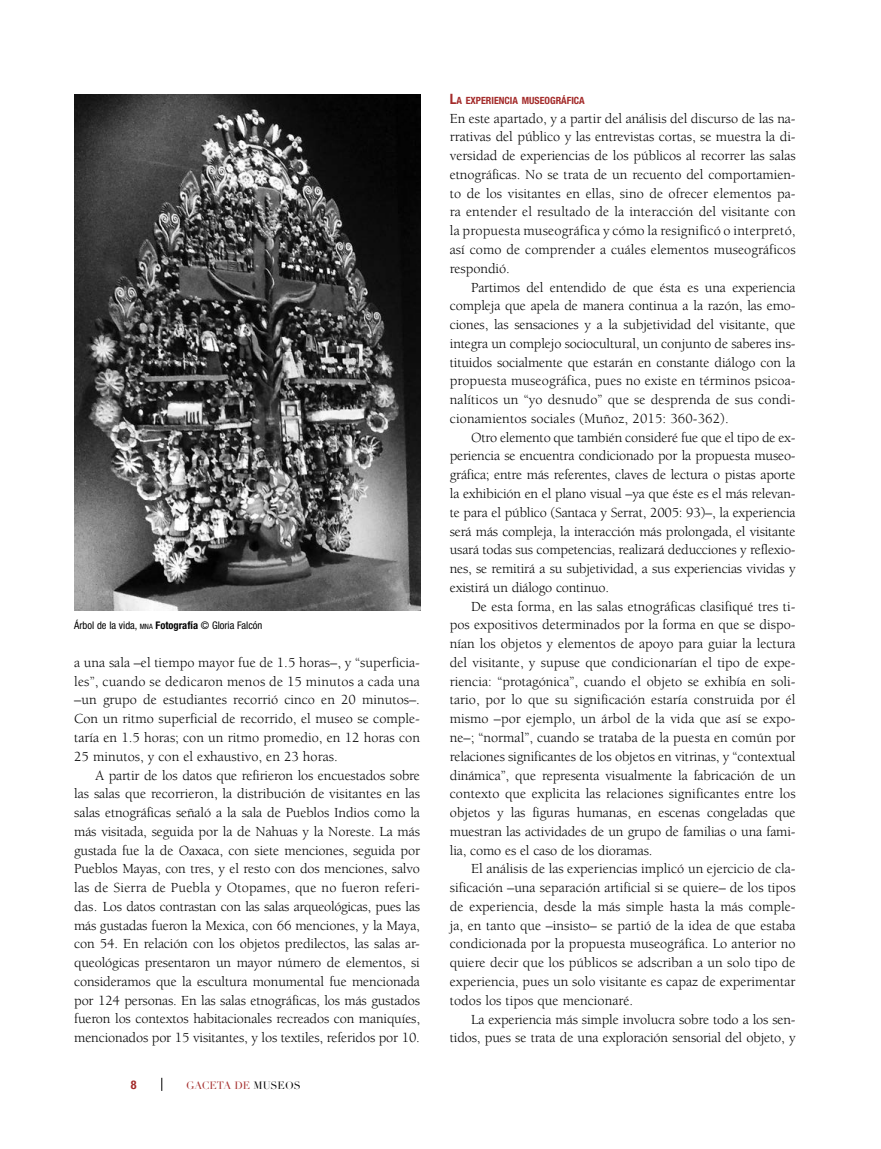
<style>
.page{position:relative;width:881px;height:1149px;background:#fff}
.page>*{position:absolute;margin:0;border:0;box-sizing:border-box;transform-origin:0 0}
.t1{font:14.25px/18.8px "Berkeley";letter-spacing:-.01em;color:#000;text-align:justify}
.t2{font:700 condensed 12px "Helvetica Neue";color:#a32a29}
.t3{font:condensed 10.5px "Helvetica Neue";color:#000}
.t4{font:10.5px "Didot LH";color:#a32a29}
.t5{font:700 condensed 10.05px "Helvetica Neue";color:#a32a29}
.s1{font-size:7.35px}
.s2{font-weight:700}
.s3{color:#000}
.s4{font-size:14.25px}
</style>
<div class="page">
<svg style="left:161px;top:1077px;width:1px;height:13px"></svg>
<img style="left:74px;top:94px;width:346px;height:516px">
<p class="t3" style="left:74px;top:619px;width:190px">Árbol de la vida, <span class="s1">MNA</span> <span class="s2">Fotografía</span> © Gloria Falcón</p>
<p class="t1" style="left:74px;top:653px;width:347px">a una sala –el tiempo mayor fue de 1.5 horas–, y “superficia&shy;les”, cuando se dedicaron menos de 15 minutos a cada una –un grupo de estudiantes recorrió cinco en 20 minutos–.<br>Con un ritmo superficial de recorrido, el museo se comple&shy;taría en 1.5 horas; con un ritmo promedio, en 12 horas con 25 minutos, y con el exhaustivo, en 23 horas.</p>
<p class="t1" style="left:74px;top:765px;width:347px;text-indent:21px">A partir de los datos que refirieron los encuestados sobre las salas que recorrieron, la distribución de visitantes en las salas etnográficas señaló a la sala de Pueblos Indios como la más visitada, seguida por la de Nahuas y la Noreste. La más gustada fue la de Oaxaca, con siete menciones, seguida por Pueblos Mayas, con tres, y el resto con dos menciones, salvo las de Sierra de Puebla y Otopames, que no fueron referi&shy;das. Los datos contrastan con las salas arqueológicas, pues las más gustadas fueron la Mexica, con 66 menciones, y la Maya, con 54. En relación con los objetos predilectos, las salas ar&shy;queológicas presentaron un mayor número de elementos, si consideramos que la escultura monumental fue mencionada por 124 personas. En las salas etnográficas, los más gustados fueron los contextos habitacionales recreados con maniquíes, mencionados por 15 visitantes, y los textiles, referidos por 10.</p>
<p class="t2" style="left:131px;top:1077px;width:7px">8</p>
<p class="t4" style="left:186px;top:1078px;width:116px">GACETA DE <span class="s3">MUSEOS</span></p>
<p class="t5" style="left:449px;top:94px;width:136px"><span class="s4">L</span>A EXPERIENCIA MUSEOGRÁFICA</p>
<p class="t1" style="left:449px;top:109px;width:347px">En este apartado, y a partir del análisis del discurso de las na&shy;rrativas del público y las entrevistas cortas, se muestra la di&shy;versidad de experiencias de los públicos al recorrer las salas etnográficas. No se trata de un recuento del comportamien&shy;to de los visitantes en ellas, sino de ofrecer elementos pa&shy;ra entender el resultado de la interacción del visitante con la propuesta museográfica y cómo la resignificó o interpretó, así como de comprender a cuáles elementos museográficos respondió.</p>
<p class="t1" style="left:449px;top:278px;width:347px;text-indent:21px">Partimos del entendido de que ésta es una experiencia compleja que apela de manera continua a la razón, las emo&shy;ciones, las sensaciones y a la subjetividad del visitante, que integra un complejo sociocultural, un conjunto de saberes ins&shy;tituidos socialmente que estarán en constante diálogo con la propuesta museográfica, pues no existe en términos psicoa&shy;nalíticos un “yo desnudo” que se desprenda de sus condi&shy;cionamientos sociales (Muñoz, 2015: 360-362).</p>
<p class="t1" style="left:449px;top:428px;width:347px;text-indent:21px">Otro elemento que también consideré fue que el tipo de ex&shy;periencia se encuentra condicionado por la propuesta museo&shy;gráfica; entre más referentes, claves de lectura o pistas aporte la exhibición en el plano visual –ya que éste es el más relevan&shy;te para el público (Santaca y Serrat, 2005: 93)–, la experiencia será más compleja, la interacción más prolongada, el visitante usará todas sus competencias, realizará deducciones y reflexio&shy;nes, se remitirá a su subjetividad, a sus experiencias vividas y existirá un diálogo continuo.</p>
<p class="t1" style="left:449px;top:597px;width:347px;text-indent:21px">De esta forma, en las salas etnográficas clasifiqué tres ti&shy;pos expositivos determinados por la forma en que se dispo&shy;nían los objetos y elementos de apoyo para guiar la lectura del visitante, y supuse que condicionarían el tipo de expe&shy;riencia: “protagónica”, cuando el objeto se exhibía en soli&shy;tario, por lo que su significación estaría construida por él mismo –por ejemplo, un árbol de la vida que así se expo&shy;ne–; “normal”, cuando se trataba de la puesta en común por relaciones significantes de los objetos en vitrinas, y “contextual dinámica”, que representa visualmente la fabricación de un contexto que explicita las relaciones significantes entre los objetos y las figuras humanas, en escenas congeladas que muestran las actividades de un grupo de familias o una fami&shy;lia, como es el caso de los dioramas.</p>
<p class="t1" style="left:449px;top:859px;width:347px;text-indent:21px">El análisis de las experiencias implicó un ejercicio de cla&shy;sificación –una separación artificial si se quiere– de los tipos de experiencia, desde la más simple hasta la más comple&shy;ja, en tanto que –insisto– se partió de la idea de que estaba condicionada por la propuesta museográfica. Lo anterior no quiere decir que los públicos se adscriban a un solo tipo de experiencia, pues un solo visitante es capaz de experimentar todos los tipos que mencionaré.</p>
<p class="t1" style="left:449px;top:1009px;width:347px;text-align:right">La experiencia más simple involucra sobre todo a los sen&shy;tidos, pues se trata de una exploración sensorial del objeto, y</p>
</div>
